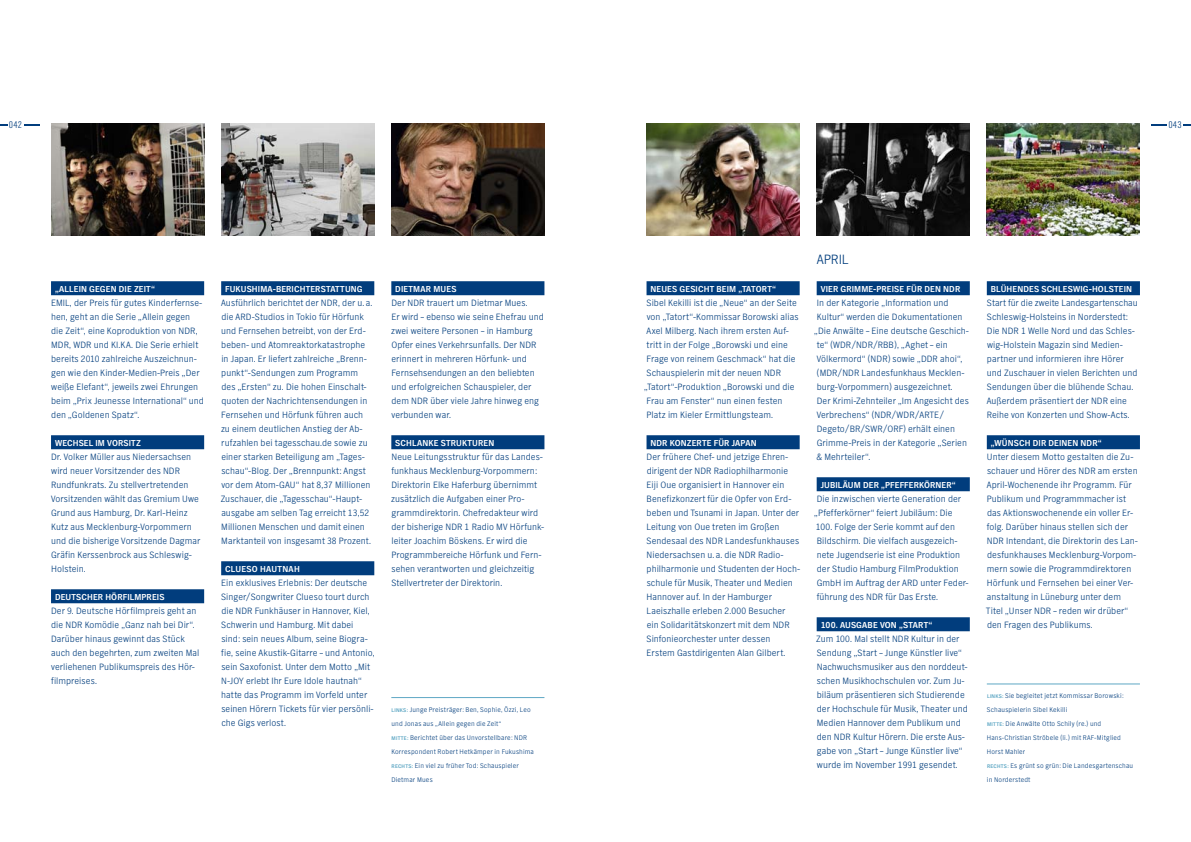
<style>
.page{position:relative;width:1191px;height:842px;background:#fff}
.page>*{position:absolute;margin:0;border:0;box-sizing:border-box;transform-origin:0 0}
.t1{font:300 14px "NDR Sans";color:#013d7d}
.t2{font:300 10px "NDR Sans Cond";letter-spacing:.025em;color:#013d7d}
.t3{font:300 9.5px/14px "NDR Sans";letter-spacing:.005em;color:#013d7d}
.t4{font:700 9px "NDR Sans";letter-spacing:.015em;color:#fff}
.t5{font:700 9px "NDR Sans";letter-spacing:.035em;color:#fff}
.t6{font:300 7px/14px "NDR Sans";letter-spacing:.025em;color:#013d7d}
.s1{font-weight:700;font-size:5.5px;color:#5ea7c4}
</style>
<div class="page">
<svg style="left:1151px;top:124px;width:16px;height:2px"></svg>
<svg style="left:1183px;top:124px;width:8px;height:2px"></svg>
<img style="left:816px;top:124px;width:153px;height:112px">
<img style="left:986px;top:124px;width:154px;height:112px">
<div style="left:391px;top:281px;width:153px;height:14px;background:#013d7d"></div>
<div style="left:391px;top:435px;width:153px;height:14px;background:#013d7d"></div>
<div style="left:816px;top:281px;width:153px;height:14px;background:#013d7d"></div>
<div style="left:816px;top:477px;width:153px;height:14px;background:#013d7d"></div>
<div style="left:816px;top:617px;width:153px;height:14px;background:#013d7d"></div>
<div style="left:51px;top:281px;width:153px;height:14px;background:#013d7d"></div>
<div style="left:51px;top:435px;width:153px;height:14px;background:#013d7d"></div>
<div style="left:51px;top:589px;width:153px;height:14px;background:#013d7d"></div>
<div style="left:221px;top:281px;width:153px;height:14px;background:#013d7d"></div>
<div style="left:221px;top:561px;width:153px;height:14px;background:#013d7d"></div>
<div style="left:646px;top:281px;width:153px;height:14px;background:#013d7d"></div>
<div style="left:646px;top:435px;width:153px;height:14px;background:#013d7d"></div>
<img style="left:221px;top:124px;width:153px;height:112px">
<img style="left:391px;top:124px;width:153px;height:112px">
<img style="left:51px;top:124px;width:153px;height:112px">
<hr style="left:391px;top:697px;width:153px;height:1px;background:#5ea7c4">
<div style="left:986px;top:281px;width:154px;height:14px;background:#013d7d"></div>
<div style="left:986px;top:435px;width:154px;height:14px;background:#013d7d"></div>
<hr style="left:986px;top:684px;width:154px;height:1px;background:#5ea7c4">
<svg style="left:24px;top:124px;width:16px;height:2px"></svg>
<svg style="left:0;top:124px;width:7px;height:2px"></svg>
<img style="left:646px;top:124px;width:153px;height:112px">
<p class="t2" style="left:9px;top:119px;width:15px">042</p>
<p class="t4" style="left:55px;top:284px;width:101px">„ALLEIN GEGEN DIE ZEIT“</p>
<p class="t3" style="left:51px;top:295px;width:154px">EMIL, der Preis für gutes Kinderfernse&shy;hen, geht an die Serie „Allein gegen die Zeit“, eine Koproduktion von NDR, MDR, WDR und KI.KA. Die Serie erhielt bereits 2010 zahlreiche Auszeichnun&shy;gen wie den Kinder-Medien-Preis „Der weiße Elefant“, jeweils zwei Ehrungen beim „Prix Jeunesse International“ und den „Goldenen Spatz“.</p>
<p class="t4" style="left:55px;top:438px;width:87px">WECHSEL IM VORSITZ</p>
<p class="t3" style="left:51px;top:449px;width:151px">Dr. Volker Müller aus Niedersachsen wird neuer Vorsitzender des NDR<br>Rundfunkrats. Zu stellvertretenden<br>Vorsitzenden wählt das Gremium Uwe<br>Grund aus Hamburg, Dr. Karl-Heinz<br>Kutz aus Mecklenburg-Vorpommern und die bisherige Vorsitzende Dagmar<br>Gräfin Kerssenbrock aus Schleswig-<br>Holstein.</p>
<p class="t4" style="left:55px;top:592px;width:110px">DEUTSCHER HÖRFILMPREIS</p>
<p class="t3" style="left:51px;top:603px;width:150px">Der 9. Deutsche Hörfilmpreis geht an die NDR Komödie „Ganz nah bei Dir“.<br>Darüber hinaus gewinnt das Stück auch den begehrten, zum zweiten Mal verliehenen Publikumspreis des Hör&shy;filmpreises.</p>
<p class="t4" style="left:225px;top:284px;width:139px">FUKUSHIMA-BERICHTERSTATTUNG</p>
<p class="t3" style="left:221px;top:295px;width:153px">Ausführlich berichtet der NDR, der u. a. die ARD-Studios in Tokio für Hörfunk und Fernsehen betreibt, von der Erd&shy;beben- und Atomreaktorkatastrophe in Japan. Er liefert zahlreiche „Brenn&shy;punkt“-Sendungen zum Programm des „Ersten“ zu. Die hohen Einschalt&shy;quoten der Nachrichtensendungen in Fernsehen und Hörfunk führen auch zu einem deutlichen Anstieg der Ab&shy;rufzahlen bei tagesschau.de sowie zu einer starken Beteiligung am „Tages&shy;schau“-Blog. Der „Brennpunkt: Angst vor dem Atom-GAU“ hat 8,37 Millionen Zuschauer, die „Tagesschau“-Haupt&shy;ausgabe am selben Tag erreicht 13,52<br>Millionen Menschen und damit einen Marktanteil von insgesamt 38 Prozent.</p>
<p class="t5" style="left:225px;top:564px;width:76px">CLUESO HAUTNAH</p>
<p class="t3" style="left:221px;top:575px;width:155px">Ein exklusives Erlebnis: Der deutsche Singer/Songwriter Clueso tourt durch die NDR Funkhäuser in Hannover, Kiel, Schwerin und Hamburg. Mit dabei sind: sein neues Album, seine Biogra&shy;fie, seine Akustik-Gitarre – und Antonio, sein Saxofonist. Unter dem Motto „Mit N-JOY erlebt Ihr Eure Idole hautnah“ hatte das Programm im Vorfeld unter seinen Hörern Tickets für vier persönli&shy;che Gigs verlost.</p>
<p class="t4" style="left:395px;top:284px;width:62px">DIETMAR MUES</p>
<p class="t3" style="left:391px;top:295px;width:154px">Der NDR trauert um Dietmar Mues.<br>Er wird – ebenso wie seine Ehefrau und zwei weitere Personen – in Hamburg Opfer eines Verkehrsunfalls. Der NDR erinnert in mehreren Hörfunk- und Fernsehsendungen an den beliebten und erfolgreichen Schauspieler, der dem NDR über viele Jahre hinweg eng verbunden war.</p>
<p class="t4" style="left:395px;top:438px;width:100px">SCHLANKE STRUKTUREN</p>
<p class="t3" style="left:391px;top:449px;width:154px">Neue Leitungsstruktur für das Landes&shy;funkhaus Mecklenburg-Vorpommern:<br>Direktorin Elke Haferburg übernimmt zusätzlich die Aufgaben einer Pro&shy;grammdirektorin. Chefredakteur wird der bisherige NDR 1 Radio MV Hörfunk&shy;leiter Joachim Böskens. Er wird die Programmbereiche Hörfunk und Fern&shy;sehen verantworten und gleichzeitig Stellvertreter der Direktorin.</p>
<p class="t6" style="left:391px;top:702px;width:144px"><span class="s1">LINKS:</span> Junge Preisträger: Ben, Sophie, Özzi, Leo und Jonas aus „Allein gegen die Zeit“<br><span class="s1">MITTE:</span> Berichtet über das Unvorstellbare: NDR Korrespondent Robert Hetkämper in Fukushima <span class="s1">RECHTS:</span> Ein viel zu früher Tod: Schauspieler Dietmar Mues</p>
<p class="t2" style="left:1168px;top:119px;width:15px">043</p>
<p class="t4" style="left:650px;top:284px;width:127px">NEUES GESICHT BEIM „TATORT“</p>
<p class="t3" style="left:644px;top:295px;width:156px">Sibel Kekilli ist die „Neue“ an der Seite von „Tatort“-Kommissar Borowski alias Axel Milberg. Nach ihrem ersten Auf&shy;tritt in der Folge „Borowski und eine Frage von reinem Geschmack“ hat die Schauspielerin mit der neuen NDR „Tatort“-Produktion „Borowski und die Frau am Fenster“ nun einen festen Platz im Kieler Ermittlungsteam.</p>
<p class="t4" style="left:650px;top:438px;width:108px">NDR KONZERTE FÜR JAPAN</p>
<p class="t3" style="left:646px;top:449px;width:155px">Der frühere Chef- und jetzige Ehren&shy;dirigent der NDR Radiophilharmonie Eiji Oue organisiert in Hannover ein Benefizkonzert für die Opfer von Erd&shy;beben und Tsunami in Japan. Unter der Leitung von Oue treten im Großen Sendesaal des NDR Landesfunkhauses Niedersachsen u. a. die NDR Radio&shy;philharmonie und Studenten der Hoch&shy;schule für Musik, Theater und Medien Hannover auf. In der Hamburger Laeiszhalle erleben 2.000 Besucher<br>ein Solidaritätskonzert mit dem NDR Sinfonieorchester unter dessen Erstem Gastdirigenten Alan Gilbert.</p>
<h1 class="t1" style="left:816px;top:251px;width:33px">APRIL</h1>
<p class="t4" style="left:820px;top:284px;width:140px">VIER GRIMME-PREISE FÜR DEN NDR</p>
<p class="t3" style="left:814px;top:295px;width:156px">In der Kategorie „Information und Kultur“ werden die Dokumentationen „Die Anwälte – Eine deutsche Geschich&shy;te“ (WDR/NDR/RBB), „Aghet – ein Völkermord“ (NDR) sowie „DDR ahoi“, (MDR/NDR Landesfunkhaus Mecklen&shy;burg-Vorpommern) ausgezeichnet.<br>Der Krimi-Zehnteiler „Im Angesicht des Verbrechens“ (NDR/WDR/ARTE/ Degeto/BR/SWR/ORF) erhält einen Grimme-Preis in der Kategorie „Serien &amp; Mehrteiler“.</p>
<p class="t4" style="left:820px;top:480px;width:137px">JUBILÄUM DER „PFEFFERKÖRNER“</p>
<p class="t3" style="left:814px;top:491px;width:156px">Die inzwischen vierte Generation der „Pfefferkörner“ feiert Jubiläum: Die 100. Folge der Serie kommt auf den Bildschirm. Die vielfach ausgezeich&shy;nete Jugendserie ist eine Produktion der Studio Hamburg FilmProduktion GmbH im Auftrag der ARD unter Feder&shy;führung des NDR für Das Erste.</p>
<p class="t4" style="left:820px;top:620px;width:113px">100. AUSGABE VON „START“</p>
<p class="t3" style="left:816px;top:631px;width:153px">Zum 100. Mal stellt NDR Kultur in der Sendung „Start – Junge Künstler live“ Nachwuchsmusiker aus den norddeut&shy;schen Musikhochschulen vor. Zum Ju&shy;biläum präsentieren sich Studierende der Hochschule für Musik, Theater und Medien Hannover dem Publikum und den NDR Kultur Hörern. Die erste Aus&shy;gabe von „Start – Junge Künstler live“ wurde im November 1991 gesendet.</p>
<p class="t4" style="left:990px;top:284px;width:143px">BLÜHENDES SCHLESWIG-HOLSTEIN</p>
<p class="t3" style="left:986px;top:295px;width:152px">Start für die zweite Landesgartenschau Schleswig-Holsteins in Norderstedt:<br>Die NDR 1 Welle Nord und das Schles&shy;wig-Holstein Magazin sind Medien&shy;partner und informieren ihre Hörer und Zuschauer in vielen Berichten und Sendungen über die blühende Schau.<br>Außerdem präsentiert der NDR eine Reihe von Konzerten und Show-Acts.</p>
<p class="t4" style="left:990px;top:438px;width:112px">„WÜNSCH DIR DEINEN NDR“</p>
<p class="t3" style="left:986px;top:449px;width:153px">Unter diesem Motto gestalten die Zu&shy;schauer und Hörer des NDR am ersten April-Wochenende ihr Programm. Für Publikum und Programmmacher ist das Aktionswochenende ein voller Er&shy;folg. Darüber hinaus stellen sich der NDR Intendant, die Direktorin des Lan&shy;desfunkhauses Mecklenburg-Vorpom&shy;mern sowie die Programmdirektoren Hörfunk und Fernsehen bei einer Ver&shy;anstaltung in Lüneburg unter dem Titel „Unser NDR – reden wir drüber“ den Fragen des Publikums.</p>
<p class="t6" style="left:987px;top:688px;width:148px"><span class="s1">LINKS:</span> Sie begleitet jetzt Kommissar Borowski:<br>Schauspielerin Sibel Kekilli<br><span class="s1">MITTE:</span> Die Anwälte Otto Schily (re.) und Hans-Christian Ströbele (li.) mit RAF-Mitglied Horst Mahler<br><span class="s1">RECHTS:</span> Es grünt so grün: Die Landesgartenschau in Norderstedt</p>
</div>
